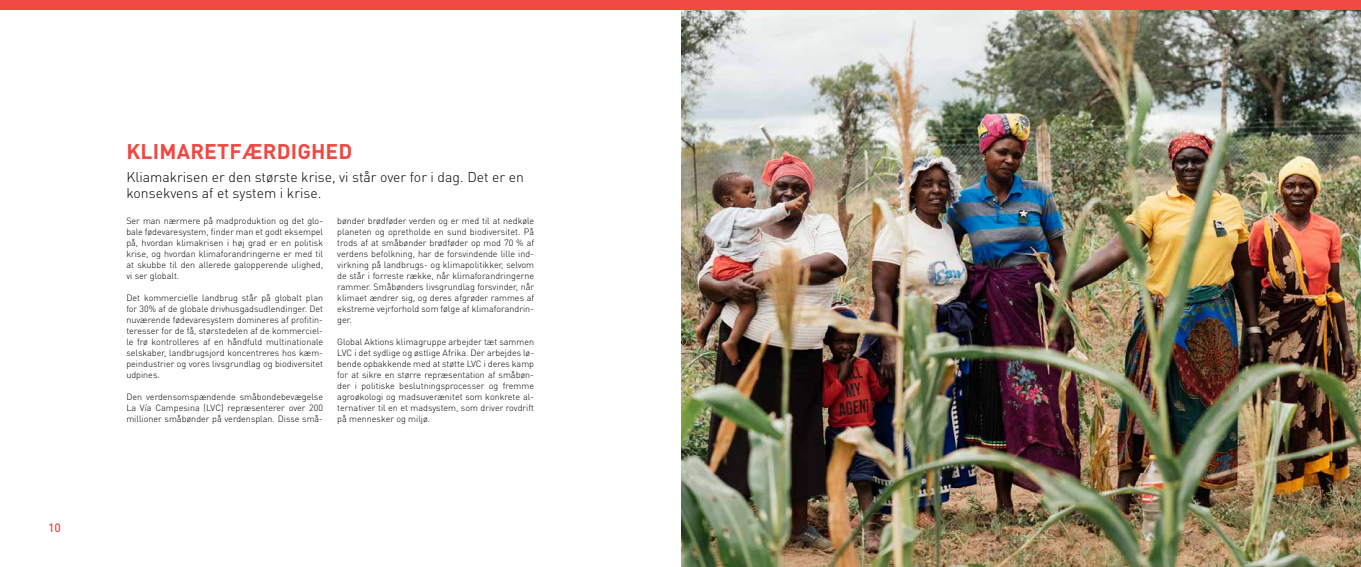
<style>
.page{position:relative;width:1361px;height:567px;background:#fff}
.page>*{position:absolute;margin:0;border:0;box-sizing:border-box;transform-origin:0 0}
.t1{font:700 21px "DIN Pro";letter-spacing:.01em;color:#f04942}
.t2{font:300 14px/16px "DIN Pro";color:#000}
.t3{font:500 12px "DIN Pro";color:#f04942}
.t4{font:300 9px/11px "DIN Pro";color:#000;text-align:justify}
</style>
<div class="page">
<img style="left:681px;top:10px;width:680px;height:557px">
<div style="left:0;top:0;width:1361px;height:10px;background:#f04942"></div>
<h3 class="t3" style="left:48px;top:519px;width:14px">10</h3>
<h1 class="t1" style="left:126px;top:137px;width:227px">KLIMARETFÆRDIGHED</h1>
<h2 class="t2" style="left:126px;top:168px;width:399px">Kliamakrisen er den største krise, vi står over for i dag. Det er en konsekvens af et system i krise.</h2>
<p class="t4" style="left:126px;top:215px;width:198px">Ser man nærmere på madproduktion og det glo&shy;bale fødevaresystem, finder man et godt eksempel på, hvordan klimakrisen i høj grad er en politisk krise, og hvordan klimaforandringerne er med til at skubbe til den allerede galopperende ulighed, vi ser globalt.</p>
<p class="t4" style="left:126px;top:292px;width:198px">Det kommercielle landbrug står på globalt plan for 30% af de globale drivhusgadsudlendinger. Det nuværende fødevaresystem domineres af profitin&shy;teresser for de få, størstedelen af de kommerciel&shy;le frø kontrolleres af en håndfuld multinationale selskaber, landbrugsjord koncentreres hos kæm&shy;peindustrier og vores livsgrundlag og biodiversitet udpines.</p>
<p class="t4" style="left:126px;top:391px;width:198px">Den verdensomspændende småbondebevægelse La Vía Campesina (LVC) repræsenterer over 200 millioner småbønder på verdensplan. Disse små-</p>
<p class="t4" style="left:337px;top:215px;width:198px">bønder brødføder verden og er med til at nedkøle planeten og opretholde en sund biodiversitet. På trods af at småbønder brødføder op mod 70 % af verdens befolkning, har de forsvindende lille ind&shy;virkning på landbrugs- og klimapolitikker, selvom de står i forreste række, når klimaforandringerne rammer. Småbønders livsgrundlag forsvinder, når klimaet ændrer sig, og deres afgrøder rammes af ekstreme vejrforhold som følge af klimaforandrin&shy;ger.</p>
<p class="t4" style="left:337px;top:336px;width:198px">Global Aktions klimagruppe arbejder tæt sammen LVC i det sydlige og østlige Afrika. Der arbejdes lø&shy;bende opbakkende med at støtte LVC i deres kamp for at sikre en større repræsentation af småbøn&shy;der i politiske beslutningsprocesser og fremme agroøkologi og madsuverænitet som konkrete al&shy;ternativer til en et madsystem, som driver rovdrift på mennesker og miljø.</p>
</div>
